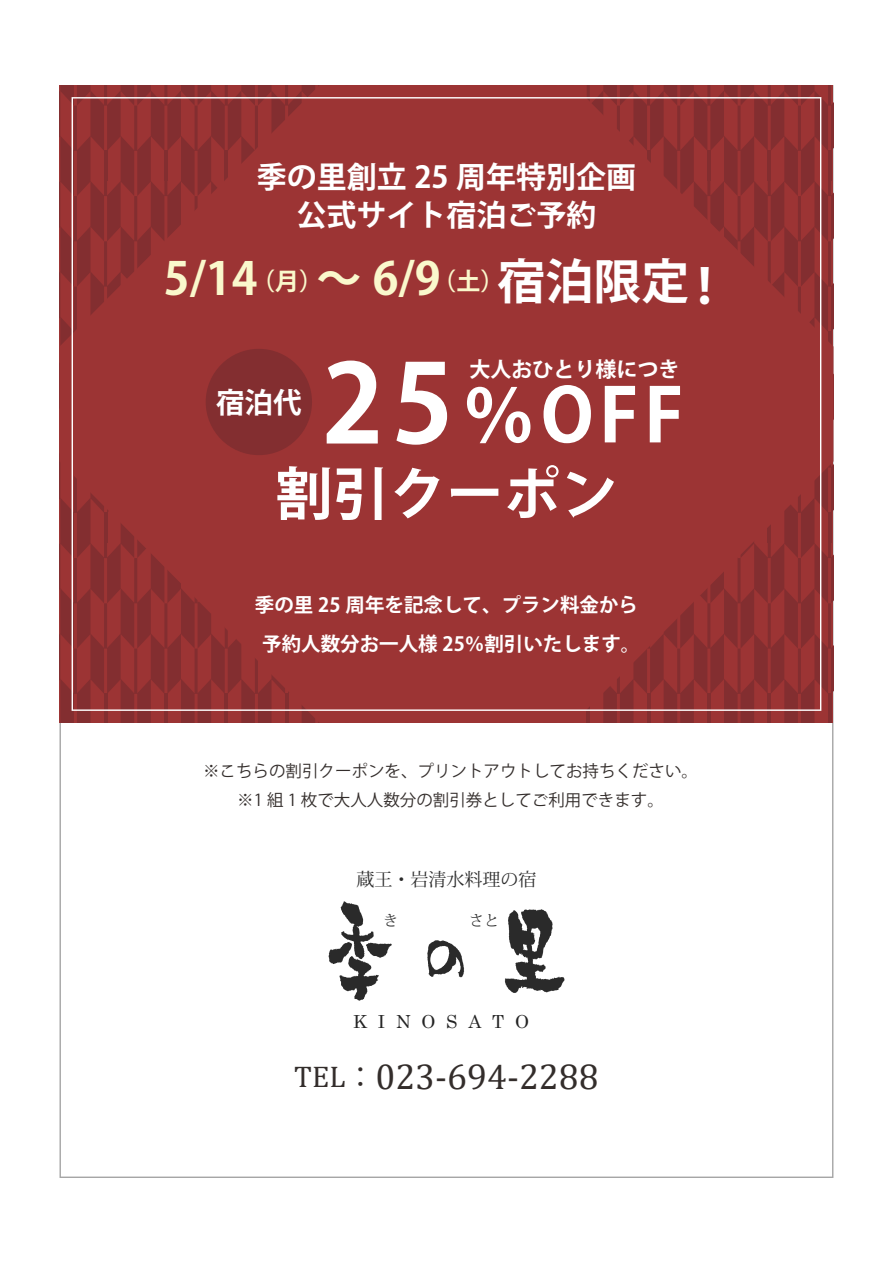
<style>
.page{position:relative;width:893px;height:1263px;background:#fff}
.page>*{position:absolute;margin:0;border:0;box-sizing:border-box;transform-origin:0 0}
.t1{font:700 73.5px "Koz Go Pro";color:#fff}
.t2{font:700 57px "Koz Go Pro";color:#fff}
.t3{font:700 45px "Koz Go Pro";color:#faf8cc}
.t4{font:36px "Cambria Math";color:#332d2b}
.t5{font:700 30px/37.5px "Koz Go Pro";color:#fff;text-align:center}
.t6{font:700 28.5px "Koz Go Pro";color:#fff}
.t7{font:700 21px "Koz Go Pro";color:#fff}
.t8{font:700 19.5px/39px "Koz Go Pro";color:#fff;text-align:center}
.t9{font:18px "Koz Min Pr 6 N";color:#2a2a2a}
.t10{font:18px "Century";letter-spacing:.6em;color:#232323}
.t11{font:16.5px/28.8px "Koz Go Pro";color:#332d2b;text-align:center}
.t12{font:15px "Koz Min Pr 6 N";color:#2a2a2a}
.s1{font-size:24px}
.s2{font-size:48px;color:#fff}
.s3{font-size:108px}
.s4{font-size:30px}
.s5{font-family:"Koz Go Pro";font-size:30px}
</style>
<div class="page">
<svg style="left:60px;top:85px;width:773px;height:638px;background:#993434"></svg>
<div style="left:206px;top:349px;width:106px;height:106px;background:#832e30;border-radius:50%"></div>
<svg style="left:329px;top:901px;width:63px;height:100px"></svg>
<svg style="left:427px;top:940px;width:37px;height:37px"></svg>
<svg style="left:505px;top:909px;width:59px;height:84px"></svg>
<h3 class="t5" style="left:257px;top:160px;width:381px">季の里創立 25 周年特別企画公式サイト宿泊ご予約</h3>
<h3 class="t3" style="left:164px;top:250px;width:566px">5/14<span class="s1">（月）</span>～ 6/9<span class="s1">（土）</span><span class="s2">宿泊限定！</span></h3>
<h3 class="t6" style="left:216px;top:384px;width:87px">宿泊代</h3>
<p class="t7" style="left:470px;top:356px;width:211px">大人おひとり様につき</p>
<h1 class="t1" style="left:322px;top:368px;width:363px"><span class="s3">25</span>％OFF</h1>
<h2 class="t2" style="left:275px;top:457px;width:343px">割引クーポン</h2>
<p class="t8" style="left:255px;top:586px;width:387px">季の里 25 周年を記念して、プラン料金から予約人数分お一人様 25％割引いたします。</p>
<p class="t11" style="left:203px;top:757px;width:496px">※こちらの割引クーポンを、プリントアウトしてお持ちください。※1 組 1 枚で大人人数分の割引券としてご利用できます。</p>
<p class="t9" style="left:356px;top:869px;width:181px">蔵王・岩清水料理の宿</p>
<p class="t12" style="left:383px;top:912px;width:17px">き</p>
<p class="t12" style="left:469px;top:912px;width:31px">さと</p>
<p class="t10" style="left:353px;top:1007px;width:177px">KINOSATO</p>
<h3 class="t4" style="left:294px;top:1055px;width:306px"><span class="s4">TEL</span><span class="s5">：</span>023-694-2288</h3>
</div>
